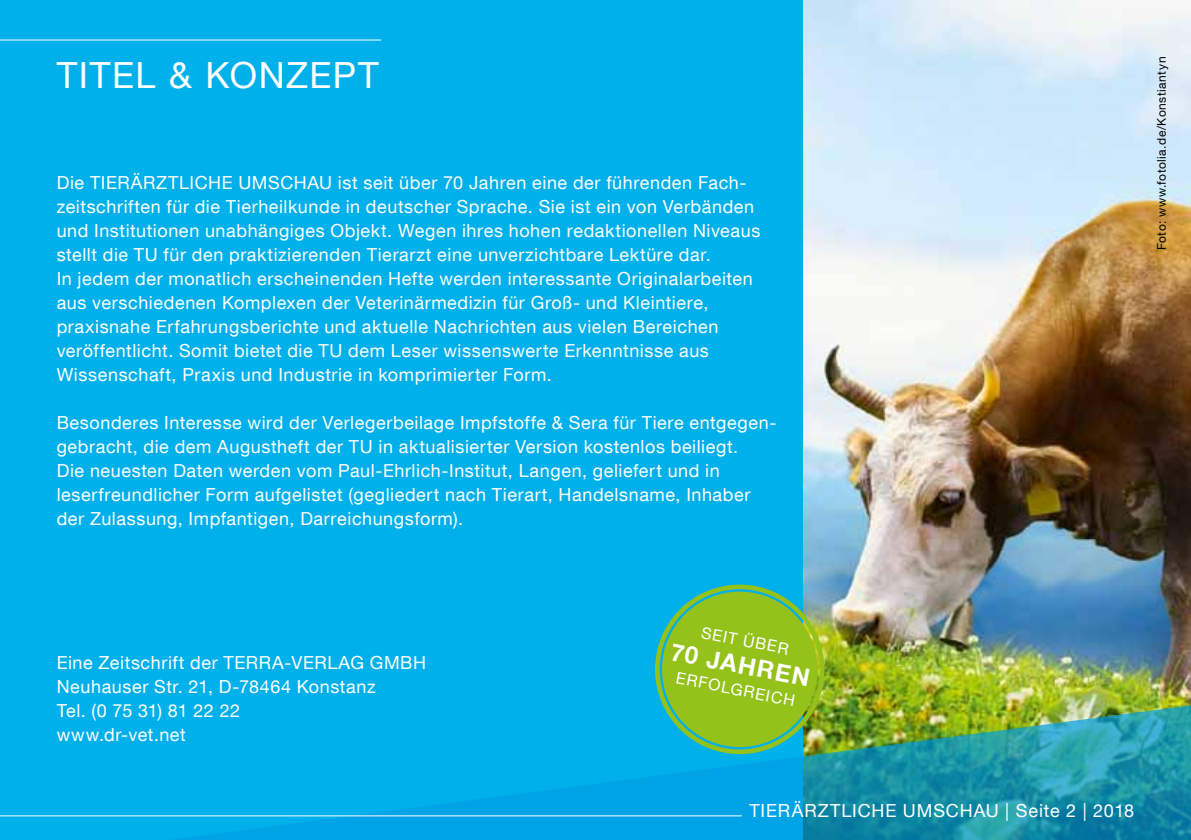
<style>
.page{position:relative;width:1191px;height:840px;background:#fff}
.page>*{position:absolute;margin:0;border:0;box-sizing:border-box;transform-origin:0 0}
.t1{font:36px "Helvetica Neue LT Com";color:#fff}
.t2{font:700 24px "Helvetica Neue LT Com";color:#fff}
.t3{font:18px/24px "Helvetica Neue LT Com";letter-spacing:.03em;color:#fff}
.t4{font:16px "Helvetica Neue LT Com";color:#fff}
.t5{font:12px "Helvetica Neue LT Com";letter-spacing:.045em;color:#000}
</style>
<div class="page">
<div style="left:0;top:0;width:1191px;height:839px;background:#00b0eb"></div>
<img style="left:803px;top:0;width:388px;height:677px">
<svg style="left:0;top:677px;width:1191px;height:162px"></svg>
<hr style="left:0;top:815px;width:742px;height:1px;background:#fff">
<hr style="left:0;top:40px;width:381px;height:1px;background:#fff">
<div style="left:662px;top:591px;width:155px;height:155px;background:#94c11a;border-radius:50%"></div>
<div style="left:655px;top:584px;width:169px;height:169px;border:5px solid #94c11a;border-radius:50%"></div>
<div style="left:664px;top:593px;width:151px;height:151px;border:5px solid #94c11a;border-radius:50%"></div>
<h1 class="t1" style="left:57px;top:53px;width:42px">Titel</h1>
<h1 class="t1" style="left:169px;top:53px;width:87px">&amp; Konzept</h1>
<p class="t3" style="left:57px;top:170px;width:705px">Die TIERÄRZTLICHE UMSCHAU ist seit über 70 Jahren eine der führenden Fach&shy;zeitschriften für die Tierheilkunde in deutscher Sprache. Sie ist ein von Verbänden und Institutionen unabhängiges Objekt. Wegen ihres hohen redaktionellen Niveaus stellt die TU für den praktizierenden Tierarzt eine unverzichtbare Lektüre dar.<br>In jedem der monatlich erscheinenden Hefte werden interessante Originalarbeiten aus verschiedenen Komplexen der Veterinärmedizin für Groß- und Kleintiere, praxisnahe Erfahrungsberichte und aktuelle Nachrichten aus vielen Bereichen veröffentlicht. Somit bietet die TU dem Leser wissenswerte Erkenntnisse aus Wissenschaft, Praxis und Industrie in komprimierter Form.</p>
<p class="t3" style="left:57px;top:410px;width:721px">Besonderes Interesse wird der Verlegerbeilage Impfstoffe &amp; Sera für Tiere entgegen&shy;gebracht, die dem Augustheft der TU in aktualisierter Version kostenlos beiliegt.<br>Die neuesten Daten werden vom Paul-Ehrlich-Institut, Langen, geliefert und in leserfreundlicher Form aufgelistet (gegliedert nach Tierart, Handelsname, Inhaber der Zulassung, Impfantigen, Darreichungsform).</p>
<p class="t5" style="left:1154px;top:250px;width:195px;rotate:-90deg">Foto: www.fotolia.de/Konstiantyn</p>
<p class="t3" style="left:57px;top:650px;width:371px;text-indent:313px">GmbH<br>Neuhauser Str. 21, D-78464 Konstanz<br>Tel. (0 75 31) 81 22 22<br>www.dr-vet.net</p>
<p class="t3" style="left:57px;top:650px;width:191px">Eine Zeitschrift der Terra</p>
<p class="t3" style="left:284px;top:650px;width:32px">-Verlag</p>
<p class="t4" style="left:703px;top:622px;width:66px;rotate:11deg">sEIT über</p>
<h2 class="t2" style="left:674px;top:635px;width:107px;rotate:11deg">70 jAHREN</h2>
<p class="t4" style="left:678px;top:667px;width:122px;rotate:11deg">ERFOLGREICH</p>
<p class="t3" style="left:749px;top:797px;width:13px">tierärztliche</p>
<p class="t3" style="left:903px;top:797px;width:29px">Umschau</p>
<p class="t3" style="left:1005px;top:797px;width:130px">| Seite 2 | 2018</p>
</div>
